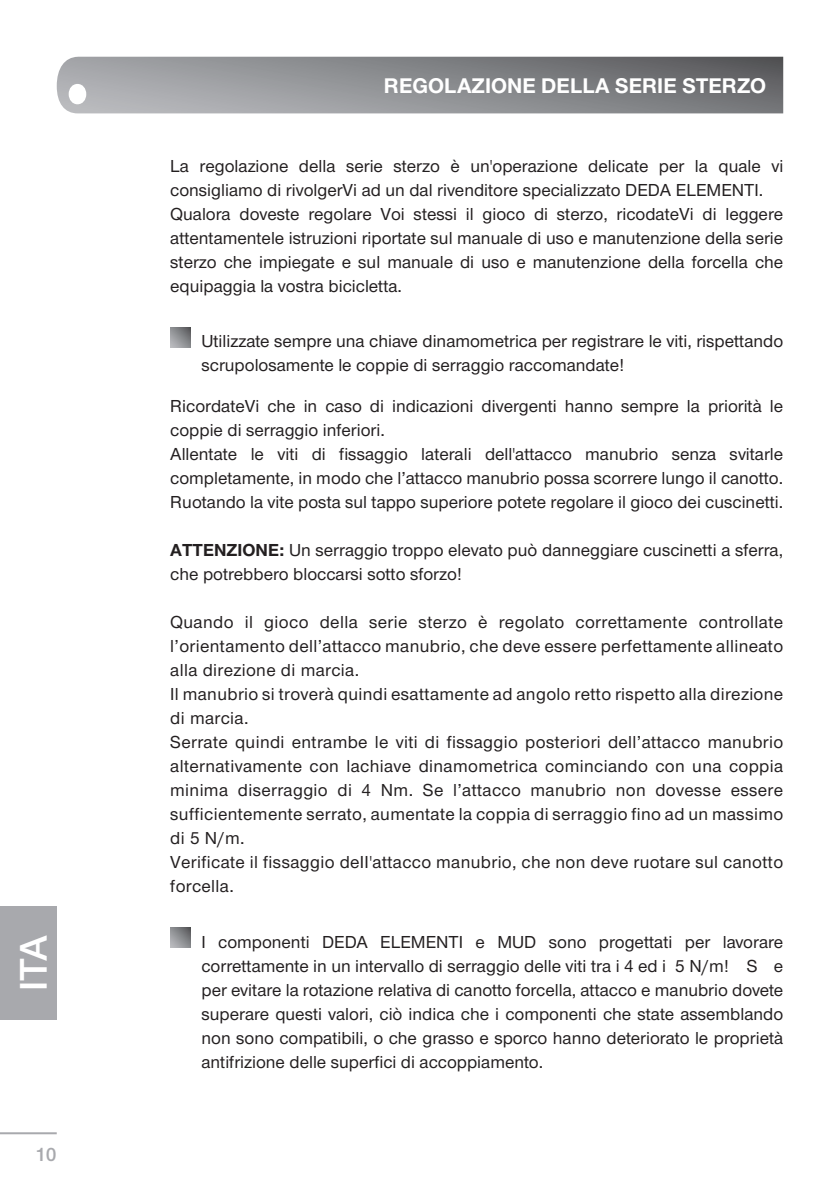
<style>
.page{position:relative;width:840px;height:1191px;background:#fff}
.page>*{position:absolute;margin:0;border:0;box-sizing:border-box;transform-origin:0 0}
.t1{font:40px "Nimbus San Nov Sem Bol";color:#fff}
.t2{font:700 22px "Nimbus San Nov";color:#fff}
.t3{font:20px "Nimbus San Nov Sem Bol";color:#a8a9ad}
.t4{font:500 18px/24px "Nimbus San Nov";color:#231f20}
.t5{font:500 18px/24px "Nimbus San Nov";letter-spacing:.02em;color:#231f20}
.s1{font-weight:700}
</style>
<div class="page">
<hr style="left:0;top:1132px;width:57px;height:2px;background:#a8a9ad">
<div style="left:0;top:906px;width:57px;height:113px;background:#a8a9ad"></div>
<svg style="left:170px;top:327px;width:20px;height:20px"></svg>
<svg style="left:170px;top:927px;width:20px;height:20px"></svg>
<svg style="left:57px;top:57px;width:725px;height:56px;background:#8d8e91"></svg>
<h1 class="t1" style="left:10px;top:991px;width:57px;rotate:-90deg">ita</h1>
<p class="t3" style="left:35px;top:1142px;width:23px">10</p>
<p class="t2" style="left:384px;top:73px;width:383px">REGOLAZIONE DELLA SERIE STERZO</p>
<p class="t4" style="left:170px;top:154px;width:614px">La regolazione della serie sterzo è un'operazione delicate per la quale vi consigliamo di rivolgerVi ad un dal rivenditore specializzato DEDA ELEMENTI.<br>Qualora doveste regolare Voi stessi il gioco di sterzo, ricodateVi di leggere attentamentele istruzioni riportate sul manuale di uso e manutenzione della serie sterzo che impiegate e sul manuale di uso e manutenzione della forcella che equipaggia la vostra bicicletta.</p>
<p class="t4" style="left:201px;top:329px;width:583px">Utilizzate sempre una chiave dinamometrica per registrare le viti, rispettando scrupolosamente le coppie di serraggio raccomandate!</p>
<p class="t4" style="left:170px;top:394px;width:614px">RicordateVi che in caso di indicazioni divergenti hanno sempre la priorità le coppie di serraggio inferiori.<br>Allentate le viti di fissaggio laterali dell'attacco manubrio senza svitarle completamente, in modo che l’attacco manubrio possa scorrere lungo il canotto.<br>Ruotando la vite posta sul tappo superiore potete regolare il gioco dei cuscinetti.</p>
<p class="t4" style="left:170px;top:538px;width:614px"><span class="s1">ATTENZIONE:</span> Un serraggio troppo elevato può danneggiare cuscinetti a sferra, che potrebbero bloccarsi sotto sforzo!</p>
<p class="t5" style="left:170px;top:610px;width:614px">Quando il gioco della serie sterzo è regolato correttamente controllate l’orientamento dell’attacco manubrio, che deve essere perfettamente allineato alla direzione di marcia.<br>Il manubrio si troverà quindi esattamente ad angolo retto rispetto alla direzione di marcia.<br>Serrate quindi entrambe le viti di fissaggio posteriori dell’attacco manubrio alternativamente con lachiave dinamometrica cominciando con una coppia minima diserraggio di 4 Nm. Se l’attacco manubrio non dovesse essere sufficientemente serrato, aumentate la coppia di serraggio fino ad un massimo di 5 N/m.<br>Verificate il fissaggio deII'attacco manubrio, che non deve ruotare sul canotto forcella.</p>
<p class="t4" style="left:201px;top:929px;width:583px">I componenti DEDA ELEMENTI e MUD sono progettati per lavorare correttamente in un intervallo di serraggio delle viti tra i 4 ed i 5 N/m! S</p>
<p class="t4" style="left:201px;top:953px;width:583px;text-align:justify;text-indent:572px">e per evitare la rotazione relativa di canotto forcella, attacco e manubrio dovete superare questi valori, ciò indica che i componenti che state assemblando non sono compatibili, o che grasso e sporco hanno deteriorato le proprietà antifrizione delle superfici di accoppiamento.</p>
</div>
